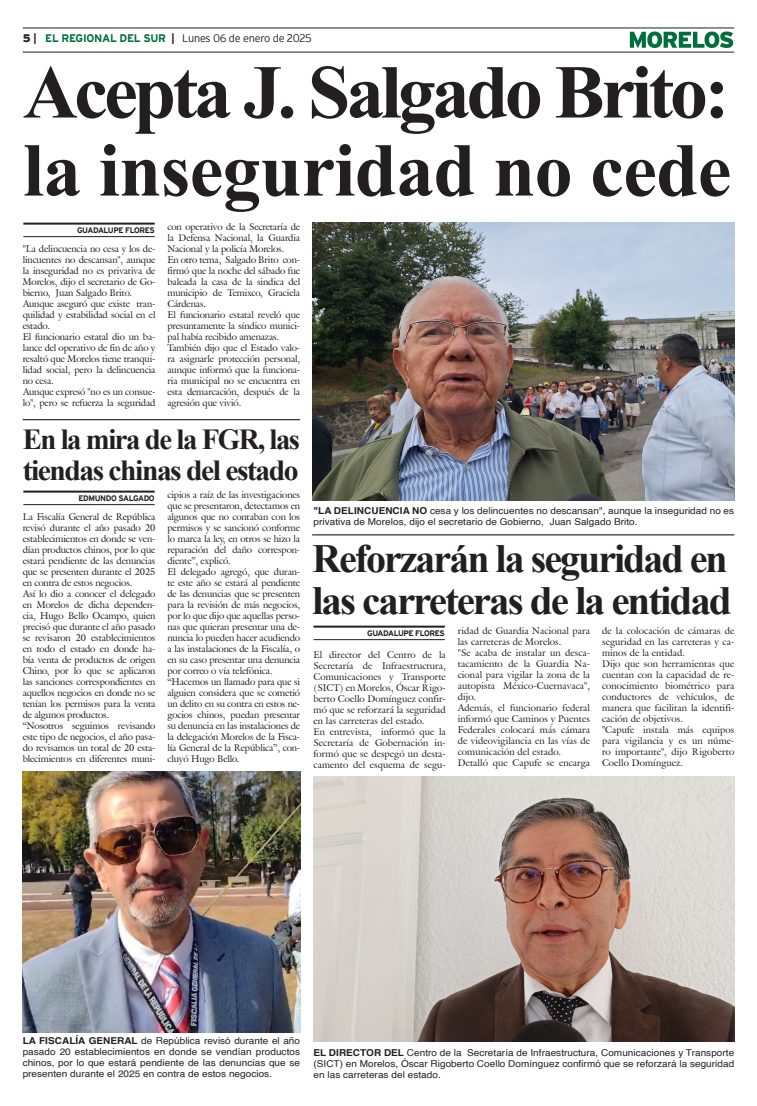
<style>
.page{position:relative;width:757px;height:1106px;background:#fff}
.page>*{position:absolute;margin:0;border:0;box-sizing:border-box;transform-origin:0 0}
.Cabeza_01{font:700 76px "Times New Roman";letter-spacing:-.05em;color:#231f20}
.Cabeza_01-2{font:700 76px "Times New Roman";letter-spacing:-.01em;color:#231f20}
.Cabeza_02{font:700 40px "Times New Roman";letter-spacing:-.05em;color:#231f20}
.Cabeza_03{font:700 29px "Times New Roman";letter-spacing:-.05em;color:#231f20}
.t1{font:300 11px "Interstate";letter-spacing:-.025em;color:#231f20}
.t2{font:9.5px/11px "Galliard IT Cby BT";letter-spacing:-.01em;color:#231f20;text-align:justify}
.Pie_de_foto{font:9.5px/11px "Helvetica";letter-spacing:.005em;color:#231f20;text-align:justify;scale:1.05 1}
.t3{font:9.5px/11px "Galliard IT Cby BT";letter-spacing:.01em;color:#231f20}
.t4{font:700 8px "Interstate";letter-spacing:-.05em;color:#231f20}
.s1{font-weight:900}
.s2{font-weight:700}
.s3{font-weight:700;color:#006f3c}
</style>
<div class="page">
<hr style="left:23px;top:28px;width:711px;height:1px;background:#231f20">
<hr style="left:23px;top:52px;width:711px;height:1px;background:#231f20">
<svg style="left:630px;top:31px;width:103px;height:17px"></svg>
<hr style="left:23px;top:223px;width:132px;height:2px;background:#231f20">
<hr style="left:23px;top:236px;width:132px;height:1px;background:#231f20">
<hr style="left:23px;top:490px;width:132px;height:2px;background:#231f20">
<hr style="left:23px;top:504px;width:132px;height:1px;background:#231f20">
<hr style="left:23px;top:419px;width:277px;height:1px;background:#000">
<hr style="left:313px;top:625px;width:132px;height:2px;background:#231f20">
<hr style="left:313px;top:639px;width:132px;height:1px;background:#231f20">
<hr style="left:312px;top:534px;width:422px;height:1px;background:#000">
<img style="left:312px;top:223px;width:422px;height:277px">
<img style="left:313px;top:776px;width:421px;height:265px">
<img style="left:23px;top:771px;width:277px;height:261px">
<p class="t1" style="left:23px;top:32px;width:290px"><span class="s1">5</span> <span class="s2">|</span> <span class="s3">EL REGIONAL DEL SUR</span> <span class="s2">|</span> Lunes 06 de enero de 2025</p>
<p class="Cabeza_01" style="left:23px;top:37px;width:708px">Acepta J. Salgado Brito:</p>
<p class="Cabeza_01-2" style="left:23px;top:115px;width:710px">la inseguridad no cede</p>
<p class="t4" style="left:77px;top:226px;width:79px">GUADALUPE FLORES</p>
<p class="t2" style="left:167px;top:221px;width:134px">con operativo de la Secretaría de la Defensa Nacional, la Guardia Nacional y la policía Morelos.</p>
<p class="t2" style="left:167px;top:254px;width:134px">En otro tema, Salgado Brito con&shy;firmó que la noche del sábado fue baleada la casa de la sindica del municipio de Temixco, Graciela Cárdenas.</p>
<p class="t2" style="left:167px;top:309px;width:134px">El funcionario estatal reveló que presuntamente la síndico munici&shy;pal había recibido amenazas.</p>
<p class="t2" style="left:167px;top:342px;width:134px">También dijo que el Estado valo&shy;ra asignarle protección personal, aunque informó que la funciona&shy;ria municipal no se encuentra en esta demarcación, después de la agresión que vivió.</p>
<p class="t2" style="left:23px;top:243px;width:134px">"La delincuencia no cesa y los de&shy;lincuentes no descansan", aunque la inseguridad no es privativa de Morelos, dijo el secretario de Go&shy;bierno, Juan Salgado Brito.</p>
<p class="t2" style="left:23px;top:298px;width:134px">Aunque aseguró que existe tran&shy;quilidad y estabilidad social en el estado.</p>
<p class="t2" style="left:23px;top:331px;width:134px">El funcionario estatal dio un ba&shy;lance del operativo de fin de año y resaltó que Morelos tiene tranqui&shy;lidad social, pero la delincuencia no cesa.</p>
<p class="t2" style="left:23px;top:386px;width:134px">Aunque expresó "no es un consue&shy;lo", pero se refuerza la seguridad</p>
<p class="Cabeza_03" style="left:23px;top:418px;width:279px">En la mira de la FGR, las</p>
<p class="Cabeza_03" style="left:23px;top:449px;width:277px">tiendas chinas del estado</p>
<p class="t4" style="left:78px;top:494px;width:78px">EDMUNDO SALGADO</p>
<p class="t2" style="left:167px;top:489px;width:134px">cipios a raíz de las investigaciones que se presentaron, detectamos en algunos que no contaban con los permisos y se sancionó conforme lo marca la ley, en otros se hizo la reparación del daño correspon&shy;diente”, explicó.</p>
<p class="t2" style="left:167px;top:566px;width:134px">El delegado agregó, que duran&shy;te este año se estará al pendiente de las denuncias que se presenten para la revisión de más negocios, por lo que dijo que aquellas perso&shy;nas que quieran presentar una de&shy;nuncia lo pueden hacer acudiendo a las instalaciones de la Fiscalía, o en su caso presentar una denuncia por correo o vía telefónica.</p>
<p class="t2" style="left:167px;top:676px;width:134px">“Hacemos un llamado para que si alguien considera que se cometió un delito en su contra en estos ne&shy;gocios chinos, puedan presentar su denuncia en las instalaciones de la delegación Morelos de la Fisca&shy;lía General de la República”, con&shy;cluyó Hugo Bello.</p>
<p class="t2" style="left:23px;top:511px;width:134px">La Fiscalía General de República revisó durante el año pasado 20 establecimientos en donde se ven&shy;dían productos chinos, por lo que estará pendiente de las denuncias que se presenten durante el 2025 en contra de estos negocios.</p>
<p class="t2" style="left:23px;top:588px;width:134px">Así lo dio a conocer el delegado en Morelos de dicha dependen&shy;cia, Hugo Bello Ocampo, quien precisó que durante el año pasado se revisaron 20 establecimientos en todo el estado en donde ha&shy;bía venta de productos de origen Chino, por lo que se aplicaron las sanciones correspondientes en aquellos negocios en donde no se tenían los permisos para la venta de algunos productos.</p>
<p class="t2" style="left:23px;top:720px;width:134px">“Nosotros seguimos revisando este tipo de negocios, el año pasa&shy;do revisamos un total de 20 esta&shy;blecimientos en diferentes muni-</p>
<p class="Pie_de_foto" style="left:313px;top:505px;width:402px"><span class="s2">"LA DELINCUENCIA NO</span> cesa y los delincuentes no descansan", aunque la inseguridad no es privativa de Morelos, dijo el secretario de Gobierno, Juan Salgado Brito.</p>
<p class="Cabeza_02" style="left:312px;top:529px;width:417px">Reforzarán la seguridad en</p>
<p class="Cabeza_02" style="left:312px;top:571px;width:421px">las carreteras de la entidad</p>
<p class="t4" style="left:367px;top:629px;width:79px">GUADALUPE FLORES</p>
<p class="t2" style="left:602px;top:625px;width:134px">de la colocación de cámaras de seguridad en las carreteras y ca&shy;minos de la entidad.</p>
<p class="t2" style="left:602px;top:658px;width:134px">Dijo que son herramientas que cuentan con la capacidad de re&shy;conocimiento biométrico para conductores de vehículos, de manera que facilitan la identifi&shy;cación de objetivos.</p>
<p class="t2" style="left:602px;top:724px;width:134px">"Capufe instala más equipos para vigilancia y es un núme&shy;ro importante", dijo Rigoberto Coello Domínguez.</p>
<p class="t3" style="left:458px;top:625px;width:134px">ridad de Guardia Nacional para las carreteras de Morelos.</p>
<p class="t2" style="left:458px;top:647px;width:134px">"Se acaba de instalar un desca&shy;tacamiento de la Guardia Na&shy;cional para vigilar la zona de la autopista México-Cuernavaca", dijo.</p>
<p class="t2" style="left:458px;top:702px;width:134px">Además, el funcionario federal informó que Caminos y Puentes Federales colocará más cámara de videovigilancia en las vías de comunicación del estado.</p>
<p class="t3" style="left:458px;top:757px;width:134px">Detalló que Capufe se encarga</p>
<p class="t2" style="left:313px;top:649px;width:134px">El director del Centro de la Secretaría de Infraestructura, Comunicaciones y Transporte (SICT) en Morelos, Óscar Rigo&shy;berto Coello Domínguez confir&shy;mó que se reforzará la seguridad en las carreteras del estado.</p>
<p class="t2" style="left:313px;top:726px;width:134px">En entrevista, informó que la Secretaría de Gobernación in&shy;formó que se despegó un desta&shy;camento del esquema de segu-</p>
<p class="Pie_de_foto" style="left:23px;top:1035px;width:266px"><span class="s2">LA FISCALÍA GENERAL</span> de República revisó durante el año pasado 20 establecimientos en donde se vendían productos chinos, por lo que estará pendiente de las denuncias que se presenten durante el 2025 en contra de estos negocios.</p>
<p class="Pie_de_foto" style="left:313px;top:1047px;width:402px"><span class="s2">EL DIRECTOR DEL</span> Centro de la Secretaría de Infraestructura, Comunicaciones y Transporte (SICT) en Morelos, Óscar Rigoberto Coello Domínguez confirmó que se reforzará la seguridad en las carreteras del estado.</p>
</div>
